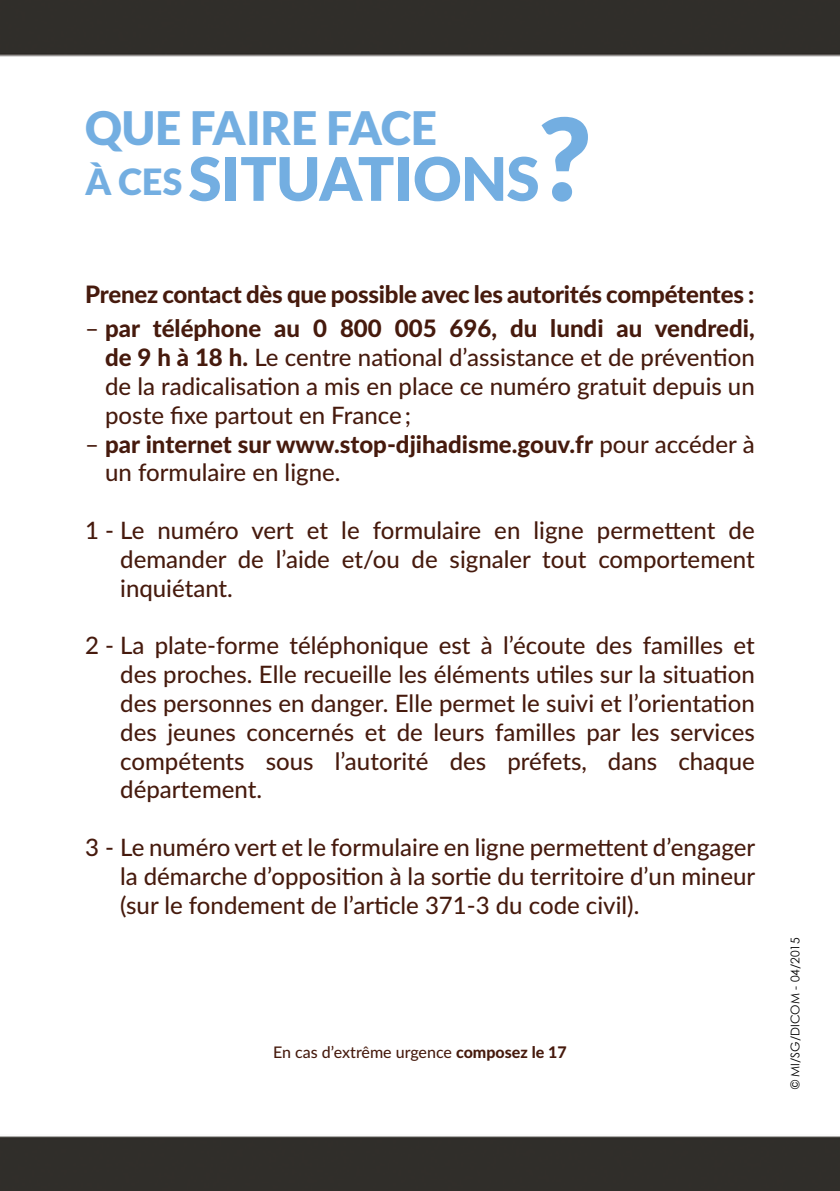
<style>
.page{position:relative;width:840px;height:1191px;background:#fff}
.page>*{position:absolute;margin:0;border:0;box-sizing:border-box;transform-origin:0 0}
.t1{font:900 60px "Lato";color:#73aee1}
.t2{font:900 46px "Lato";color:#73aee1}
.t3{font:500 24px/28.8px "Lato";color:#461a0d;text-align:justify}
.t4{font:800 24px/28.8px "Lato";letter-spacing:-.01em;color:#461a0d}
.t5{font:500 16px "Lato";color:#461a0d}
.t6{font:12px "Century Gothic";color:#000}
.s1{font-size:36px}
.s2{font-size:114px}
.s3{font-weight:800}
.s4{font-weight:500}
</style>
<div class="page">
<img style="left:0;top:0;width:839px;height:1191px">
<h2 class="t2" style="left:85px;top:101px;width:353px">QUE FAIRE FACE</h2>
<h1 class="t1" style="left:85px;top:144px;width:505px"><span class="s1">À CES</span> SITUATIONS<span class="s2">?</span></h1>
<p class="t4" style="left:85px;top:279px;width:670px">Prenez contact dès que possible avec les autorités compétentes :</p>
<p class="t3" style="left:105px;top:313px;width:650px;text-indent:-20px">– <span class="s3">par téléphone au 0 800 005 696, du lundi au vendredi, de 9 h à 18 h.</span> Le centre national d’assistance et de prévention de la radicalisation a mis en place ce numéro gratuit depuis un poste fixe partout en France ;</p>
<p class="t4" style="left:105px;top:428px;width:650px;text-indent:-20px"><span class="s4">–</span> par internet sur www.stop-djihadisme.gouv.fr <span class="s4">pour accéder à un formulaire en ligne.</span></p>
<p class="t3" style="left:120px;top:515px;width:635px;text-indent:-35px">1 - Le numéro vert et le formulaire en ligne permettent de demander de l’aide et/ou de signaler tout comportement inquiétant.</p>
<p class="t3" style="left:120px;top:630px;width:635px;text-indent:-35px">2 - La plate-forme téléphonique est à l’écoute des familles et des proches. Elle recueille les éléments utiles sur la situation des personnes en danger. Elle permet le suivi et l’orientation des jeunes concernés et de leurs familles par les services compétents sous l’autorité des préfets, dans chaque département.</p>
<p class="t3" style="left:120px;top:832px;width:636px;text-indent:-35px">3 - Le numéro vert et le formulaire en ligne permettent d’engager la démarche d’opposition à la sortie du territoire d’un mineur (sur le fondement de l’article 371-3 du code civil).</p>
<p class="t5" style="left:273px;top:1040px;width:295px">En cas d’extrême urgence <span class="s3">composez le 17</span></p>
<p class="t6" style="left:786px;top:1089px;width:153px;rotate:-90deg">© MI/SG/DICOM - 04/2015</p>
</div>
